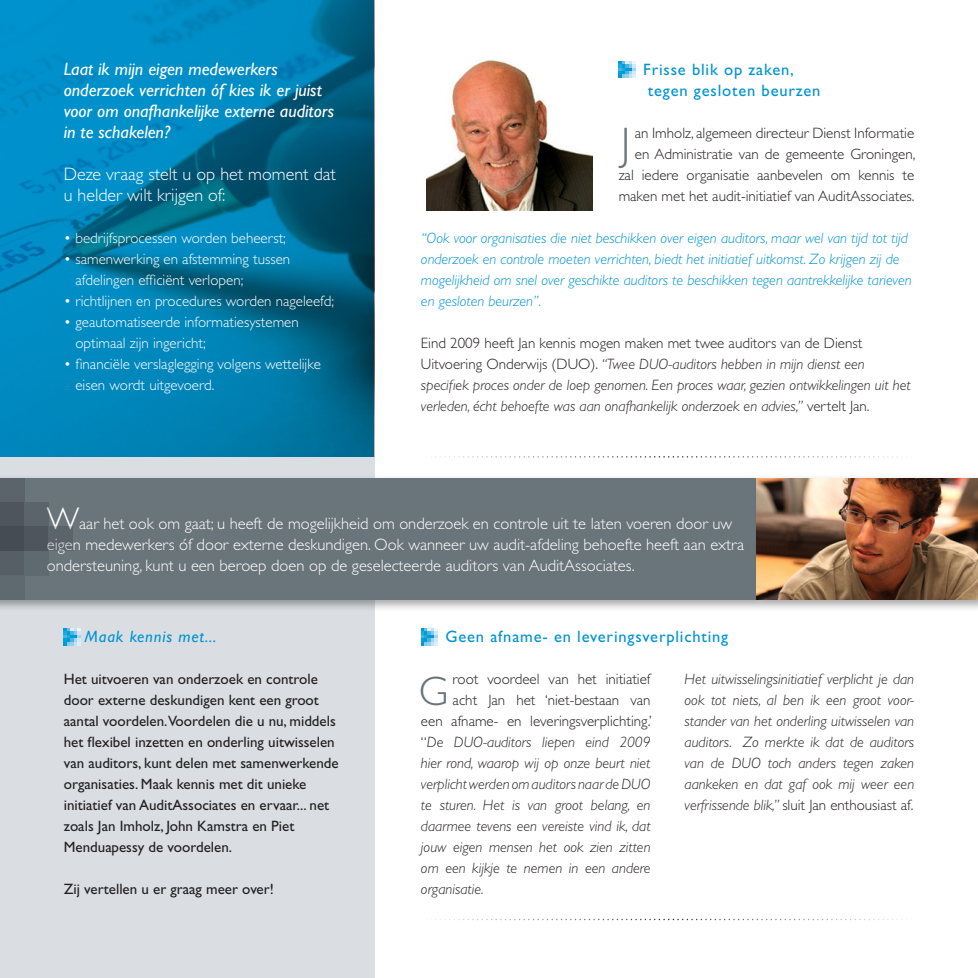
<style>
.page{position:relative;width:978px;height:978px;background:#fff}
.page>*{position:absolute;margin:0;border:0;box-sizing:border-box;transform-origin:0 0}
.t1{font:300 45.75px "Gill Sans Std";color:#6a747b}
.t2{font:300 41.25px "Gill Sans Std";color:#6a747b}
.t3{font:italic 18px/21px "Gill Sans Std";color:#fff}
.t4{font:300 18px/21px "Gill Sans Std";color:#fff}
.t5{font:300 16.5px/21px "Gill Sans Std";color:#fff}
.t6{font:16.5px/21px "Gill Sans Std";letter-spacing:.05em;color:#0093d0}
.t7{font:italic 16.5px "Gill Sans Std";letter-spacing:.05em;color:#0093d0}
.t8{font:italic 300 15px/21px "Gill Sans Std";color:#231f20}
.t9{font:15px/21px "Gill Sans Std";color:#231f20}
.t10{font:300 15px/21px "Gill Sans Std";color:#231f20;text-align:right}
.t11{font:300 15px/21px "Gill Sans Std";color:#fff}
.t12{font:italic 300 15px/21px "Gill Sans Std";color:#0093d0}
.s1{font-style:normal}
.s2{font-size:31.5px}
</style>
<div class="page">
<svg style="left:0;top:0;width:374px;height:458px;background:#007aa9"></svg>
<div style="left:0;top:458px;width:374px;height:520px;background:#dadee2"></div>
<svg style="left:619px;top:61px;width:17px;height:17px"></svg>
<div style="left:0;top:474px;width:769px;height:138px;background:#231f20;opacity:.4"></div>
<div style="left:0;top:478px;width:757px;height:122px;background:#6a747b"></div>
<img style="left:426px;top:59px;width:166px;height:152px">
<svg style="left:421px;top:628px;width:17px;height:17px"></svg>
<svg style="left:435px;top:456px;width:463px;height:2px"></svg>
<svg style="left:435px;top:919px;width:467px;height:1px"></svg>
<div style="left:753px;top:474px;width:225px;height:138px;background:#231f20;opacity:.4"></div>
<img style="left:757px;top:478px;width:221px;height:122px">
<div style="left:0;top:478px;width:24px;height:25px;background:#5b646b"></div>
<div style="left:0;top:503px;width:24px;height:24px;background:#4e555c"></div>
<div style="left:24px;top:503px;width:25px;height:24px;background:#5b646b"></div>
<div style="left:0;top:527px;width:24px;height:24px;background:#454c53"></div>
<div style="left:24px;top:527px;width:25px;height:24px;background:#4e555c"></div>
<div style="left:49px;top:527px;width:24px;height:24px;background:#5b646b"></div>
<div style="left:0;top:551px;width:24px;height:24px;background:#565f66"></div>
<div style="left:24px;top:551px;width:25px;height:24px;background:#5f6970"></div>
<div style="left:0;top:575px;width:24px;height:25px;background:#5f6970"></div>
<svg style="left:64px;top:628px;width:17px;height:17px"></svg>
<p class="t3" style="left:64px;top:59px;width:272px">Laat ik mijn eigen medewerkers onderzoek verrichten óf kies ik er juist voor om onafhankelijke externe auditors in te schakelen?</p>
<p class="t4" style="left:64px;top:164px;width:274px">Deze vraag stelt u op het moment dat u helder wilt krijgen of:</p>
<p class="t11" style="left:64px;top:228px;width:224px">• bedrijfsprocessen worden beheerst;</p>
<p class="t11" style="left:75px;top:249px;width:216px;text-indent:-12px">• samenwerking en afstemming tussen afdelingen efficiënt verlopen;</p>
<p class="t11" style="left:64px;top:291px;width:272px">• richtlijnen en procedures worden nageleefd;</p>
<p class="t11" style="left:75px;top:312px;width:225px;text-indent:-12px">• geautomatiseerde informatiesystemen optimaal zijn ingericht;</p>
<p class="t11" style="left:75px;top:354px;width:247px;text-indent:-12px">• financiële verslaglegging volgens wettelijke eisen wordt uitgevoerd.</p>
<p class="t6" style="left:643px;top:59px;width:179px">Frisse blik op zaken, tegen gesloten beurzen</p>
<p class="t10" style="left:619px;top:123px;width:298px">an Imholz, algemeen directeur Dienst Informatie en Administratie van de gemeente Groningen, zal iedere organisatie aanbevelen om kennis te maken met het audit-initiatief van AuditAssociates.</p>
<p class="t12" style="left:421px;top:228px;width:492px">“Ook voor organisaties die niet beschikken over eigen auditors, maar wel van tijd tot tijd onderzoek en controle moeten verrichten, biedt het initiatief uitkomst. Zo krijgen zij de mogelijkheid om snel over geschikte auditors te beschikken tegen aantrekkelijke tarieven en gesloten beurzen”.</p>
<p class="t8" style="left:421px;top:333px;width:491px"><span class="s1">Eind 2009 heeft Jan kennis mogen maken met twee auditors van de Dienst Uitvoering Onderwijs (DUO).</span> “Twee DUO-auditors hebben in mijn dienst een specifiek proces onder de loep genomen. Een proces waar, gezien ontwikkelingen uit het verleden, écht behoefte was aan onafhankelijk onderzoek en advies,” <span class="s1">vertelt Jan.</span></p>
<p class="t1" style="left:621px;top:118px;width:11px">J</p>
<p class="t5" style="left:47px;top:513px;width:699px"><span class="s2">W</span>aar het ook om gaat; u heeft de mogelijkheid om onderzoek en controle uit te laten voeren door uw eigen medewerkers óf door externe deskundigen. Ook wanneer uw audit-afdeling behoefte heeft aan extra ondersteuning, kunt u een beroep doen op de geselecteerde auditors van AuditAssociates.</p>
<p class="t7" style="left:85px;top:627px;width:133px">Maak kennis met...</p>
<p class="t9" style="left:64px;top:669px;width:276px">Het uitvoeren van onderzoek en controle door externe deskundigen kent een groot aantal voordelen.Voordelen die u nu, middels het flexibel inzetten en onderling uitwisselen van auditors, kunt delen met samenwerkende organisaties. Maak kennis met dit unieke initiatief van AuditAssociates en ervaar... net zoals Jan Imholz, John Kamstra en Piet Menduapessy de voordelen.</p>
<p class="t9" style="left:64px;top:879px;width:212px">Zij vertellen u er graag meer over!</p>
<p class="t6" style="left:445px;top:626px;width:284px">Geen afname- en leveringsverplichting</p>
<p class="t2" style="left:419px;top:668px;width:31px">G</p>
<p class="t10" style="left:453px;top:669px;width:199px">root voordeel van het initiatief</p>
<p class="t10" style="left:453px;top:690px;width:199px">acht Jan het ‘niet-bestaan van</p>
<p class="t10" style="left:421px;top:711px;width:232px">een afname- en leveringsverplichting.’</p>
<p class="t8" style="left:421px;top:732px;width:231px"><span class="s1">“</span>De DUO-auditors liepen eind 2009</p>
<p class="t8" style="left:421px;top:753px;width:231px">hier rond, waarop wij op onze beurt niet</p>
<p class="t8" style="left:421px;top:774px;width:231px">verplicht werden om auditors naar de DUO</p>
<p class="t8" style="left:421px;top:795px;width:231px">te sturen. Het is van groot belang, en</p>
<p class="t8" style="left:421px;top:816px;width:231px">daarmee tevens een vereiste vind ik, dat</p>
<p class="t8" style="left:421px;top:837px;width:231px">jouw eigen mensen het ook zien zitten</p>
<p class="t8" style="left:421px;top:858px;width:231px">om een kijkje te nemen in een andere</p>
<p class="t8" style="left:421px;top:879px;width:64px">organisatie.</p>
<p class="t8" style="left:685px;top:669px;width:231px;text-align:justify">Het uitwisselingsinitiatief verplicht je dan ook tot niets, al ben ik een groot voor&shy;stander van het onderling uitwisselen van auditors. Zo merkte ik dat de auditors van de DUO toch anders tegen zaken aankeken en dat gaf ook mij weer een verfrissende blik,” <span class="s1">sluit Jan enthousiast af.</span></p>
</div>
